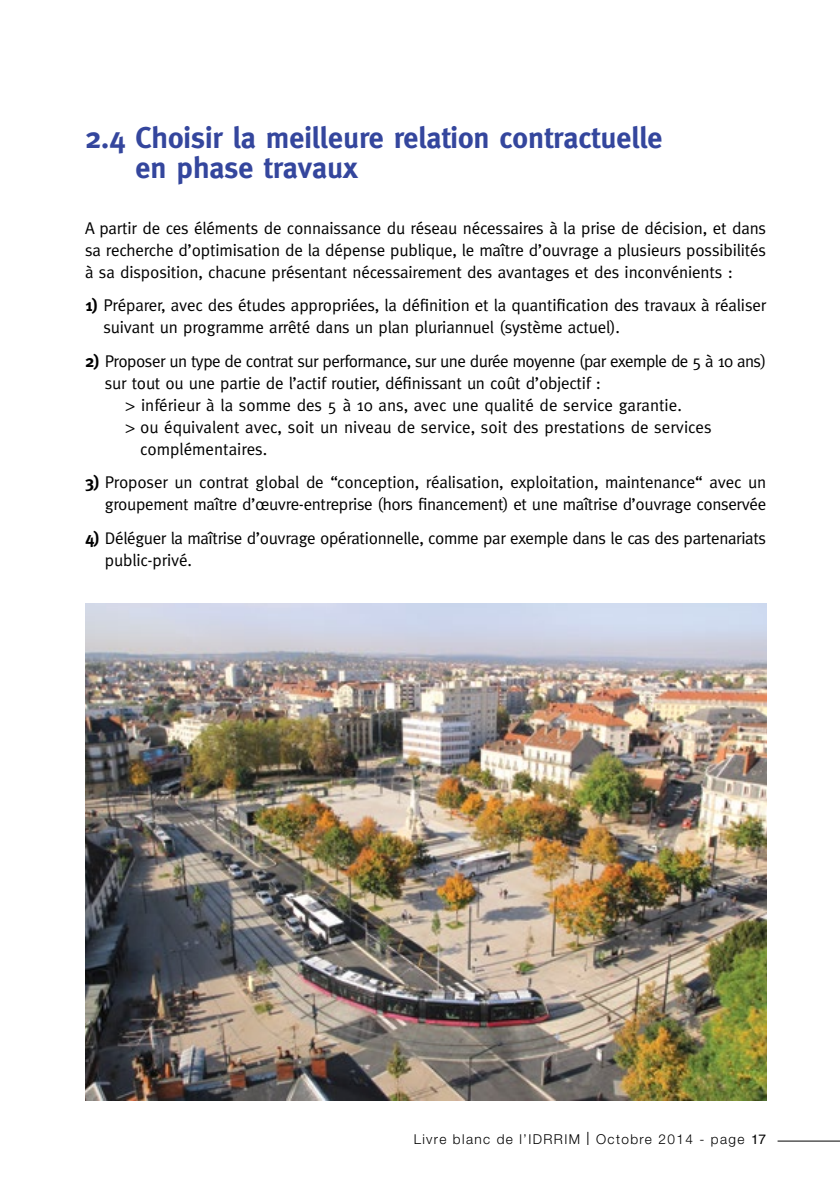
<style>
.page{position:relative;width:840px;height:1191px;background:#fff}
.page>*{position:absolute;margin:0;border:0;box-sizing:border-box;transform-origin:0 0}
.t1{font:700 30px/30px "Meta";color:#34469d}
.t2{font:17px/22px "Meta";letter-spacing:-.01em;color:#000}
.t3{font:17px "Meta";letter-spacing:-.03em;color:#000}
.t4{font:300 13.6px "Helvetica Neue LT Std";letter-spacing:.1em;color:#000}
.s1{font-weight:700}
.s2{font-family:"Helvetica Neue LT Std"}
.s3{font-size:18.4px}
.s4{font-family:"Helvetica";font-weight:400}
</style>
<div class="page">
<hr style="left:777px;top:1140px;width:62px;height:1px;background:#000">
<img style="left:85px;top:603px;width:680px;height:497px">
<h1 class="t1" style="left:135px;top:122px;width:528px;text-indent:-50px">2.4 Choisir la meilleure relation contractuelle en phase travaux</h1>
<p class="t2" style="left:85px;top:217px;width:682px;text-align:justify">A partir de ces éléments de connaissance du réseau nécessaires à la prise de décision, et dans sa recherche d’optimisation de la dépense publique, le maître d’ouvrage a plusieurs possibilités à sa disposition, chacune présentant nécessairement des avantages et des inconvénients :</p>
<p class="t2" style="left:103px;top:294px;width:664px;text-indent:-18px"><span class="s1">1)</span> Préparer, avec des études appropriées, la définition et la quantification des travaux à réaliser suivant un programme arrêté dans un plan pluriannuel (système actuel).</p>
<p class="t3" style="left:85px;top:351px;width:682px"><span class="s1">2)</span> Proposer un type de contrat sur performance, sur une durée moyenne (par exemple de 5 à 10 ans)</p>
<p class="t2" style="left:105px;top:372px;width:497px">sur tout ou une partie de l’actif routier, définissant un coût d’objectif :</p>
<p class="t2" style="left:125px;top:394px;width:558px"><span class="s2">&gt;</span> inférieur à la somme des 5 à 10 ans, avec une qualité de service garantie.</p>
<p class="t2" style="left:125px;top:416px;width:587px"><span class="s2">&gt;</span> ou équivalent avec, soit un niveau de service, soit des prestations de services</p>
<p class="t2" style="left:140px;top:438px;width:129px">complémentaires.</p>
<p class="t2" style="left:85px;top:471px;width:682px;text-align:right"><span class="s1">3)</span> Proposer un contrat global de “conception, réalisation, exploitation, maintenance“ avec un groupement maître d’œuvre-entreprise (hors financement) et une maîtrise d’ouvrage conservée</p>
<p class="t2" style="left:105px;top:526px;width:662px;text-indent:-20px"><span class="s1">4)</span> Déléguer la maîtrise d’ouvrage opérationnelle, comme par exemple dans le cas des partenariats public-privé.</p>
<p class="t4" style="left:413px;top:1131px;width:354px">Livre blanc de l’IDRRIM <span class="s3">I</span> Octobre 2014 - page <span class="s4">17</span></p>
</div>
